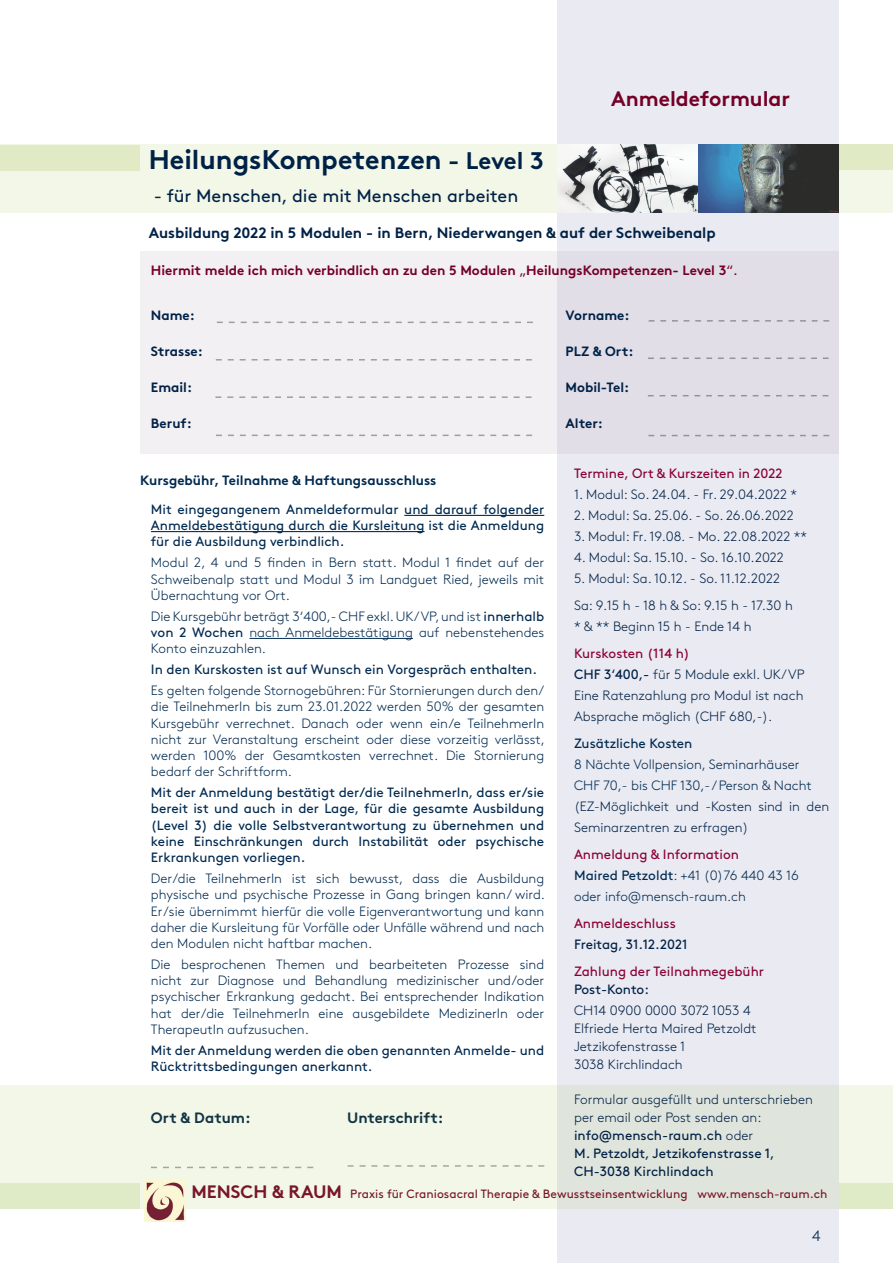
<style>
.page{position:relative;width:893px;height:1263px;background:#fff}
.page>*{position:absolute;margin:0;border:0;box-sizing:border-box;transform-origin:0 0}
.t1{font:700 27px "Brown";color:#002146}
.t2{font:700 21px "Brown";color:#750026}
.t3{font:18px "Brown";color:#002146}
.t4{font:700 15px "Brown";color:#002146}
.t5{font:300 15px "Brown";color:#002146}
.t6{font:300 13.5px/16.2px "Brown";color:#002a50;text-align:justify}
.t7{font:13.5px/16.2px "Brown";color:#002a50;text-align:justify}
.t8{font:300 13.5px/21px "Brown";color:#002146}
.t9{font:13.5px "Brown";color:#8b0133}
.t10{font:13.5px "Brown";color:#002146}
.t11{font:700 13.5px "Brown";color:#750026}
.t12{font:700 13.5px "Brown";color:#002146}
.t13{font:700 13.5px "Brown";color:#002a50}
.t14{font:12px "Brown";color:#750026}
.s1{font-size:24px}
.s2{font-weight:400}
.s3{font-weight:300}
.s4{font-weight:700;font-size:18px}
</style>
<div class="page">
<div style="left:557px;top:0;width:282px;height:1263px;background:#e9eaf2"></div>
<div style="left:140px;top:251px;width:699px;height:203px;background:linear-gradient(to right,#f9f6f6,#dfdce7)"></div>
<div style="left:0;top:145px;width:893px;height:68px;background:#f2f7e7"></div>
<div style="left:0;top:145px;width:140px;height:26px;background:#e0ebc6"></div>
<div style="left:839px;top:145px;width:54px;height:25px;background:#e0ebc6"></div>
<hr style="left:404px;top:515px;width:140px;height:1px;background:#002a50">
<hr style="left:151px;top:531px;width:274px;height:1px;background:#002a50">
<hr style="left:249px;top:638px;width:164px;height:1px;background:#002a50">
<svg style="left:217px;top:322px;width:316px;height:1px"></svg>
<svg style="left:649px;top:320px;width:180px;height:2px"></svg>
<svg style="left:216px;top:359px;width:316px;height:1px"></svg>
<svg style="left:648px;top:357px;width:181px;height:2px"></svg>
<svg style="left:215px;top:396px;width:316px;height:2px"></svg>
<svg style="left:216px;top:435px;width:316px;height:1px"></svg>
<svg style="left:648px;top:435px;width:181px;height:1px"></svg>
<svg style="left:648px;top:395px;width:180px;height:1px"></svg>
<svg style="left:0;top:1085px;width:893px;height:124px;background:#eaf0e1"></svg>
<img style="left:145px;top:1180px;width:41px;height:41px">
<img style="left:557px;top:145px;width:282px;height:68px">
<p class="t2" style="left:611px;top:82px;width:180px">Anmeldeformular</p>
<p class="t1" style="left:149px;top:138px;width:396px">HeilungsKompetenzen <span class="s1">- Level 3</span></p>
<p class="t3" style="left:154px;top:182px;width:366px">- für Menschen, die mit Menschen arbeiten</p>
<p class="t4" style="left:149px;top:221px;width:568px">Ausbildung 2022 in 5 Modulen - in Bern, Niederwangen &amp; auf der Schweibenalp</p>
<p class="t11" style="left:151px;top:259px;width:588px">Hiermit melde ich mich verbindlich an zu den 5 Modulen <span class="s2">„</span>HeilungsKompetenzen- Level 3<span class="s2">“.</span></p>
<p class="t12" style="left:151px;top:304px;width:45px">Name:</p>
<p class="t12" style="left:151px;top:340px;width:53px">Strasse:</p>
<p class="t12" style="left:151px;top:376px;width:43px">Email:</p>
<p class="t12" style="left:151px;top:412px;width:42px">Beruf:</p>
<p class="t12" style="left:566px;top:304px;width:65px">Vorname:</p>
<p class="t12" style="left:566px;top:340px;width:69px">PLZ &amp; Ort:</p>
<p class="t12" style="left:566px;top:376px;width:65px">Mobil-Tel:</p>
<p class="t12" style="left:566px;top:412px;width:39px">Alter:</p>
<p class="t13" style="left:140px;top:470px;width:298px">Kursgebühr, Teilnahme &amp; Haftungsausschluss</p>
<p class="t7" style="left:151px;top:500px;width:395px">Mit eingegangenem Anmeldeformular und darauf folgender Anmeldebestätigung durch die Kursleitung ist die Anmeldung für die Ausbildung verbindlich.</p>
<p class="t6" style="left:151px;top:554px;width:395px">Modul 2, 4 und 5 finden in Bern statt. Modul 1 findet auf der Schweibenalp statt und Modul 3 im Landguet Ried, jeweils mit Übernachtung vor Ort.</p>
<p class="t6" style="left:151px;top:607px;width:395px">Die Kursgebühr beträgt 3‘400,- CHF exkl. UK/VP, und ist <span class="s2">innerhalb von 2 Wochen</span> nach Anmeldebestätigung auf nebenstehendes Konto einzuzahlen.</p>
<p class="t7" style="left:151px;top:660px;width:387px">In den Kurskosten ist auf Wunsch ein Vorgespräch enthalten.</p>
<p class="t6" style="left:151px;top:681px;width:396px">Es gelten folgende Stornogebühren: Für Stornierungen durch den/ die TeilnehmerIn bis zum 23.01.2022 werden 50% der gesamten Kursgebühr verrechnet. Danach oder wenn ein/e TeilnehmerIn nicht zur Veranstaltung erscheint oder diese vorzeitig verlässt, werden 100% der Gesamtkosten verrechnet. Die Stornierung bedarf der Schriftform.</p>
<p class="t7" style="left:151px;top:783px;width:395px">Mit der Anmeldung bestätigt der/die TeilnehmerIn, dass er/sie bereit ist und auch in der Lage, für die gesamte Ausbildung (Level 3) die volle Selbstverantwortung zu übernehmen und keine Einschränkungen durch Instabilität oder psychische Erkrankungen vorliegen.</p>
<p class="t6" style="left:151px;top:869px;width:395px">Der/die TeilnehmerIn ist sich bewusst, dass die Ausbildung physische und psychische Prozesse in Gang bringen kann/ wird.<br>Er/sie übernimmt hierfür die volle Eigenverantwortung und kann daher die Kursleitung für Vorfälle oder Unfälle während und nach den Modulen nicht haftbar machen.</p>
<p class="t6" style="left:151px;top:955px;width:395px">Die besprochenen Themen und bearbeiteten Prozesse sind nicht zur Diagnose und Behandlung medizinischer und/oder psychischer Erkrankung gedacht. Bei entsprechender Indikation hat der/die TeilnehmerIn eine ausgebildete MedizinerIn oder TherapeutIn aufzusuchen.</p>
<p class="t7" style="left:151px;top:1041px;width:395px">Mit der Anmeldung werden die oben genannten Anmelde- und<br>Rücktrittsbedingungen anerkannt.</p>
<p class="t4" style="left:151px;top:1106px;width:101px">Ort &amp; Datum:</p>
<p class="t4" style="left:347px;top:1106px;width:98px">Unterschrift:</p>
<p class="t9" style="left:574px;top:463px;width:210px">Termine, Ort &amp; Kurszeiten in 2022</p>
<p class="t8" style="left:574px;top:483px;width:225px">1. Modul: So. 24.04. - Fr. 29.04.2022 *</p>
<p class="t8" style="left:574px;top:504px;width:221px">2. Modul: Sa. 25.06. - So. 26.06.2022</p>
<p class="t8" style="left:574px;top:525px;width:235px">3. Modul: Fr. 19.08. - Mo. 22.08.2022 **</p>
<p class="t8" style="left:574px;top:546px;width:211px">4. Modul: Sa. 15.10. - So. 16.10.2022</p>
<p class="t8" style="left:574px;top:567px;width:208px">5. Modul: Sa. 10.12. - So. 11.12.2022</p>
<p class="t8" style="left:574px;top:594px;width:220px">Sa: 9.15 h - 18 h &amp; So: 9.15 h - 17.30 h</p>
<p class="t8" style="left:574px;top:615px;width:179px">* &amp; ** Beginn 15 h - Ende 14 h</p>
<p class="t9" style="left:574px;top:643px;width:117px">Kurskosten (114 h)</p>
<p class="t8" style="left:574px;top:663px;width:232px"><span class="s2">CHF 3‘400,-</span> für 5 Module exkl. UK/VP</p>
<p class="t8" style="left:574px;top:684px;width:231px">Eine Ratenzahlung pro Modul ist nach</p>
<p class="t8" style="left:574px;top:705px;width:200px">Absprache möglich (CHF 680,-).</p>
<p class="t7" style="left:574px;top:734px;width:120px">Zusätzliche Kosten</p>
<p class="t6" style="left:574px;top:755px;width:227px">8 Nächte Vollpension, Seminarhäuser</p>
<p class="t6" style="left:574px;top:776px;width:239px">CHF 70,- bis CHF 130,- / Person &amp; Nacht</p>
<p class="t8" style="left:574px;top:795px;width:257px">(EZ-Möglichkeit und -Kosten sind in den<br>Seminarzentren zu erfragen)</p>
<p class="t9" style="left:574px;top:844px;width:167px">Anmeldung &amp; Information</p>
<p class="t6" style="left:574px;top:866px;width:226px"><span class="s2">Maired Petzoldt</span>: +41 (0)76 440 43 16</p>
<p class="t6" style="left:574px;top:887px;width:173px">oder info@mensch-raum.ch</p>
<p class="t9" style="left:574px;top:913px;width:103px">Anmeldeschluss</p>
<p class="t10" style="left:574px;top:934px;width:115px">Freitag, 31.12.2021</p>
<p class="t9" style="left:574px;top:961px;width:192px">Zahlung der Teilnahmegebühr</p>
<p class="t10" style="left:574px;top:979px;width:76px">Post-Konto:</p>
<p class="t8" style="left:574px;top:999px;width:178px">CH14 0900 0000 3072 1053 4</p>
<p class="t8" style="left:574px;top:1017px;width:184px">Elfriede Herta Maired Petzoldt</p>
<p class="t8" style="left:574px;top:1035px;width:113px">Jetzikofenstrasse 1</p>
<p class="t8" style="left:574px;top:1053px;width:110px">3038 Kirchlindach</p>
<p class="t8" style="left:574px;top:1089px;width:240px;line-height:18px">Formular ausgefüllt und unterschrieben per email oder Post senden an:</p>
<p class="t10" style="left:574px;top:1125px;width:181px">info@mensch-raum.ch <span class="s3">oder</span></p>
<p class="t10" style="left:574px;top:1143px;width:202px">M. Petzoldt, Jetzikofenstrasse 1,</p>
<p class="t10" style="left:574px;top:1161px;width:141px">CH-3038 Kirchlindach</p>
<p class="t14" style="left:191px;top:1185px;width:638px"><span class="s4">MENSCH &amp; RAUM</span> Praxis für Craniosacral Therapie &amp; Bewusstseinsentwicklung www.mensch-raum.ch</p>
<p class="t5" style="left:812px;top:1224px;width:10px">4</p>
</div>
